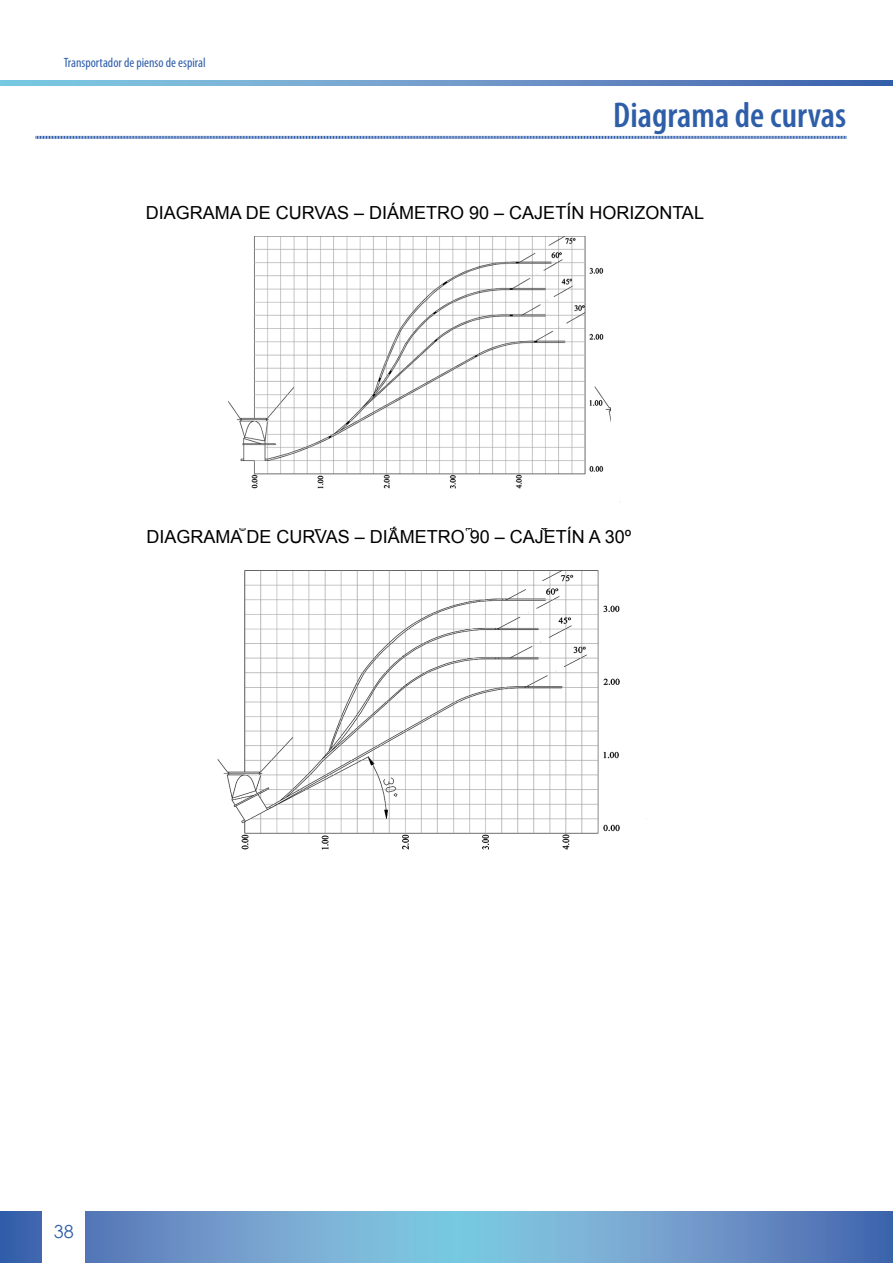
<style>
.page{position:relative;width:893px;height:1263px;background:#fff}
.page>*{position:absolute;margin:0;border:0;box-sizing:border-box;transform-origin:0 0}
.t1{font:600 condensed 36px "Myriad Pro";color:#2f5ea9}
.t2{font:18px "Arial";color:#000}
.t3{font:18px "Century Gothic";color:#2f5ea9}
.t4{font:condensed 13.5px "Myriad Pro";color:#2f5ea9}
</style>
<div class="page">
<svg style="left:0;top:1212px;width:893px;height:51px;background:#6b9cca"></svg>
<svg style="left:0;top:81px;width:893px;height:4px;background:#6999c9"></svg>
<div style="left:43px;top:1209px;width:42px;height:54px;background:#fff"></div>
<img style="left:217px;top:407px;width:430px;height:443px">
<img style="left:217px;top:236px;width:393px;height:291px">
<svg style="left:35px;top:135px;width:811px;height:4px;background:#96add3"></svg>
<p class="t4" style="left:64px;top:54px;width:143px">Transportador de pienso de espiral</p>
<h1 class="t1" style="left:613px;top:96px;width:234px">Diagrama de curvas</h1>
<p class="t2" style="left:146px;top:201px;width:560px">DIAGRAMA DE CURVAS – DIÁMETRO 90 – CAJETÍN HORIZONTAL</p>
<p class="t2" style="left:146px;top:525px;width:487px">DIAGRAMA DE CURVAS – DIÁMETRO 90 – CAJETÍN A 30º</p>
<p class="t3" style="left:54px;top:1219px;width:21px">38</p>
</div>
